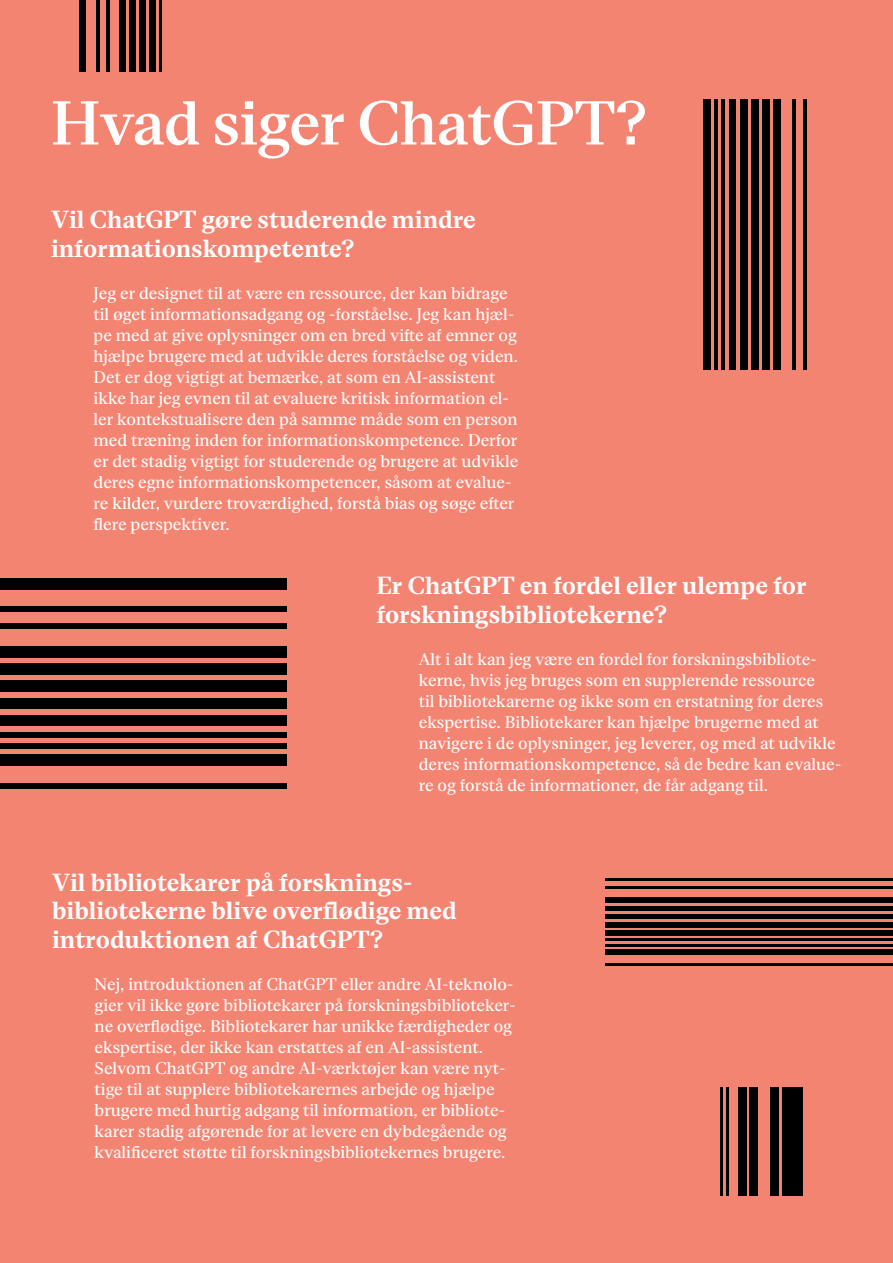
<style>
.page{position:relative;width:893px;height:1263px;background:#f48472}
.page>*{position:absolute;margin:0;border:0;box-sizing:border-box;transform-origin:0 0}
.Rubrik-Standart{font:500 60px "Eliza";letter-spacing:-.01em;color:#fff}
.t1{font:600 24px/28.8px "Eliza";color:#fff}
.t2{font:16.5px/21px "Eliza";color:#fff}
</style>
<div class="page">
<div style="left:0;top:578px;width:286px;height:6px;background:#000001"></div>
<div style="left:0;top:584px;width:286px;height:5px;background:#000001"></div>
<div style="left:0;top:606px;width:286px;height:6px;background:#000001"></div>
<div style="left:0;top:624px;width:286px;height:5px;background:#000001"></div>
<div style="left:0;top:646px;width:286px;height:6px;background:#000001"></div>
<div style="left:0;top:652px;width:286px;height:6px;background:#000001"></div>
<div style="left:0;top:663px;width:286px;height:6px;background:#000001"></div>
<div style="left:0;top:669px;width:286px;height:6px;background:#000001"></div>
<div style="left:0;top:680px;width:286px;height:6px;background:#000001"></div>
<div style="left:0;top:686px;width:286px;height:6px;background:#000001"></div>
<div style="left:0;top:698px;width:286px;height:5px;background:#000001"></div>
<div style="left:0;top:703px;width:286px;height:6px;background:#000001"></div>
<div style="left:0;top:715px;width:286px;height:5px;background:#000001"></div>
<div style="left:0;top:720px;width:286px;height:6px;background:#000001"></div>
<div style="left:0;top:732px;width:286px;height:5px;background:#000001"></div>
<div style="left:0;top:743px;width:286px;height:6px;background:#000001"></div>
<div style="left:0;top:755px;width:286px;height:5px;background:#000001"></div>
<div style="left:0;top:760px;width:286px;height:6px;background:#000001"></div>
<div style="left:0;top:783px;width:286px;height:6px;background:#000001"></div>
<hr style="left:606px;top:878px;width:287px;height:3px;background:#000001">
<hr style="left:606px;top:886px;width:287px;height:3px;background:#000001">
<hr style="left:606px;top:897px;width:287px;height:3px;background:#000001">
<hr style="left:606px;top:900px;width:287px;height:3px;background:#000001">
<hr style="left:606px;top:906px;width:287px;height:2px;background:#000001">
<hr style="left:606px;top:908px;width:287px;height:3px;background:#000001">
<hr style="left:606px;top:914px;width:287px;height:2px;background:#000001">
<hr style="left:606px;top:916px;width:287px;height:3px;background:#000001">
<hr style="left:606px;top:922px;width:287px;height:3px;background:#000001">
<hr style="left:606px;top:925px;width:287px;height:2px;background:#000001">
<hr style="left:606px;top:930px;width:287px;height:3px;background:#000001">
<hr style="left:606px;top:933px;width:287px;height:3px;background:#000001">
<hr style="left:606px;top:938px;width:287px;height:3px;background:#000001">
<hr style="left:606px;top:944px;width:287px;height:3px;background:#000001">
<hr style="left:606px;top:949px;width:287px;height:3px;background:#000001">
<hr style="left:606px;top:952px;width:287px;height:3px;background:#000001">
<hr style="left:606px;top:963px;width:287px;height:3px;background:#000001">
<hr style="left:79px;top:0;width:4px;height:71px;background:#000001">
<hr style="left:83px;top:0;width:3px;height:71px;background:#000001">
<hr style="left:96px;top:0;width:3px;height:71px;background:#000001">
<hr style="left:106px;top:0;width:3px;height:71px;background:#000001">
<hr style="left:119px;top:0;width:3px;height:71px;background:#000001">
<hr style="left:122px;top:0;width:4px;height:71px;background:#000001">
<hr style="left:129px;top:0;width:3px;height:71px;background:#000001">
<hr style="left:132px;top:0;width:4px;height:71px;background:#000001">
<hr style="left:139px;top:0;width:3px;height:71px;background:#000001">
<hr style="left:142px;top:0;width:4px;height:71px;background:#000001">
<hr style="left:149px;top:0;width:3px;height:71px;background:#000001">
<hr style="left:152px;top:0;width:4px;height:71px;background:#000001">
<hr style="left:159px;top:0;width:2px;height:71px;background:#000001">
<hr style="left:803px;top:99px;width:4px;height:270px;background:#000001">
<hr style="left:792px;top:99px;width:4px;height:270px;background:#000001">
<hr style="left:777px;top:99px;width:4px;height:270px;background:#000001">
<hr style="left:773px;top:99px;width:4px;height:270px;background:#000001">
<hr style="left:766px;top:99px;width:4px;height:270px;background:#000001">
<hr style="left:762px;top:99px;width:4px;height:270px;background:#000001">
<hr style="left:755px;top:99px;width:3px;height:270px;background:#000001">
<hr style="left:751px;top:99px;width:4px;height:270px;background:#000001">
<hr style="left:744px;top:99px;width:3px;height:270px;background:#000001">
<hr style="left:740px;top:99px;width:4px;height:270px;background:#000001">
<hr style="left:733px;top:99px;width:3px;height:270px;background:#000001">
<hr style="left:729px;top:99px;width:4px;height:270px;background:#000001">
<hr style="left:721px;top:99px;width:4px;height:270px;background:#000001">
<hr style="left:714px;top:99px;width:4px;height:270px;background:#000001">
<hr style="left:707px;top:99px;width:3px;height:270px;background:#000001">
<hr style="left:703px;top:99px;width:4px;height:270px;background:#000001">
<hr style="left:776px;top:1088px;width:3px;height:108px;background:#000001">
<hr style="left:773px;top:1088px;width:3px;height:108px;background:#000001">
<hr style="left:770px;top:1088px;width:3px;height:108px;background:#000001">
<hr style="left:755px;top:1088px;width:3px;height:108px;background:#000001">
<hr style="left:752px;top:1088px;width:3px;height:108px;background:#000001">
<hr style="left:749px;top:1088px;width:3px;height:108px;background:#000001">
<hr style="left:744px;top:1088px;width:2px;height:108px;background:#000001">
<hr style="left:741px;top:1088px;width:3px;height:108px;background:#000001">
<hr style="left:738px;top:1088px;width:3px;height:108px;background:#000001">
<hr style="left:726px;top:1088px;width:3px;height:108px;background:#000001">
<hr style="left:720px;top:1088px;width:3px;height:108px;background:#000001">
<div style="left:782px;top:1088px;width:21px;height:108px;background:#000001"></div>
<p class="Rubrik-Standart" style="left:51px;top:86px;width:598px">Hvad siger ChatGPT?</p>
<p class="t1" style="left:51px;top:205px;width:426px">Vil ChatGPT gøre studerende mindre informationskompetente?</p>
<p class="t2" style="left:94px;top:282px;width:426px">Jeg er designet til at være en ressource, der kan bidrage til øget informationsadgang og -forståelse. Jeg kan hjæl&shy;pe med at give oplysninger om en bred vifte af emner og hjælpe brugere med at udvikle deres forståelse og viden.</p>
<p class="t2" style="left:94px;top:366px;width:426px">Det er dog vigtigt at bemærke, at som en AI-assistent ikke har jeg evnen til at evaluere kritisk information el&shy;ler kontekstualisere den på samme måde som en person med træning inden for informationskompetence. Derfor er det stadig vigtigt for studerende og brugere at udvikle deres egne informationskompetencer, såsom at evalue&shy;re kilder, vurdere troværdighed, forstå bias og søge efter flere perspektiver.</p>
<p class="t1" style="left:376px;top:571px;width:432px">Er ChatGPT en fordel eller ulempe for forskningsbibliotekerne?</p>
<p class="t2" style="left:419px;top:649px;width:424px">Alt i alt kan jeg være en fordel for forskningsbibliote&shy;kerne, hvis jeg bruges som en supplerende ressource<br>til bibliotekarerne og ikke som en erstatning for deres ekspertise. Bibliotekarer kan hjælpe brugerne med at navigere i de oplysninger, jeg leverer, og med at udvikle deres informationskompetence, så de bedre kan evalue&shy;re og forstå de informationer, de får adgang til.</p>
<p class="t1" style="left:52px;top:868px;width:406px">Vil bibliotekarer på forsknings&shy;bibliotekerne blive overflødige med introduktionen af ChatGPT?</p>
<p class="t2" style="left:95px;top:974px;width:423px">Nej, introduktionen af ChatGPT eller andre AI-teknolo&shy;gier vil ikke gøre bibliotekarer på forskningsbiblioteker&shy;ne overflødige. Bibliotekarer har unikke færdigheder og ekspertise, der ikke kan erstattes af en AI-assistent.</p>
<p class="t2" style="left:95px;top:1058px;width:414px">Selvom ChatGPT og andre AI-værktøjer kan være nyt&shy;tige til at supplere bibliotekarernes arbejde og hjælpe brugere med hurtig adgang til information, er bibliote&shy;karer stadig afgørende for at levere en dybdegående og kvalificeret støtte til forskningsbibliotekernes brugere.</p>
</div>
